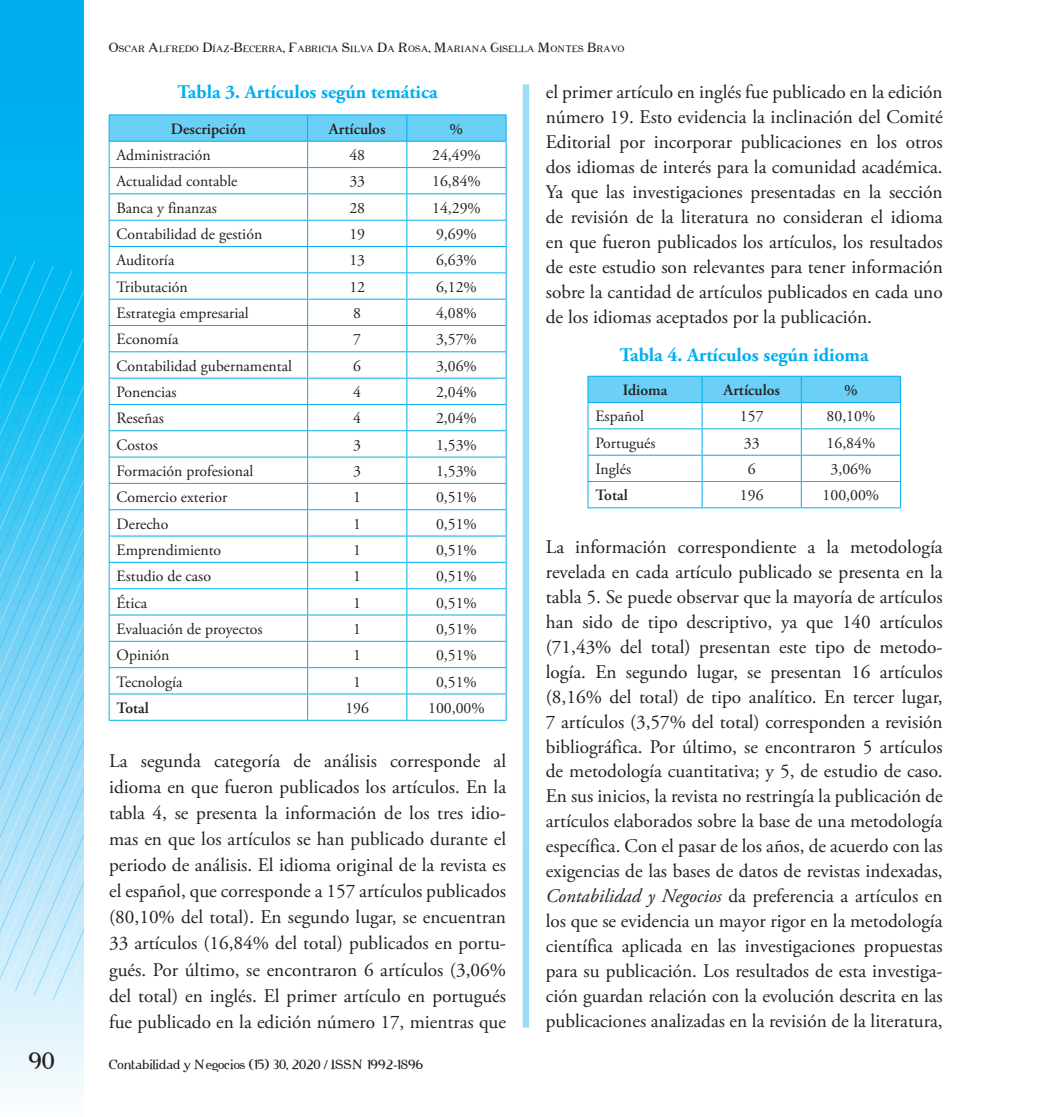
<style>
.page{position:relative;width:1042px;height:1117px;background:#fff}
.page>*{position:absolute;margin:0;border:0;box-sizing:border-box;transform-origin:0 0}
.t1{font:21.88px "Cipher";color:#231f20}
.t2{font:19.25px/24.8px "Adobe Garamond Pro";color:#231f20;text-align:justify}
.t3{font:700 19.25px "Adobe Garamond Pro";color:#00aeef}
.t4{font:15.75px "Adobe Garamond Pro";color:#231f20}
.t5{font:600 15.75px "Adobe Garamond Pro";color:#231f20}
.t6{font:12.25px "Cipher";color:#231f20}
.t7{font:8.58px "Cipher";color:#231f20}
.s1{font-size:12.25px}
.s2{font-style:italic}
</style>
<div class="page">
<svg style="left:0;top:0;width:84px;height:1096px;background:#39c3f2"></svg>
<svg style="left:0;top:254px;width:63px;height:19px"></svg>
<svg style="left:0;top:326px;width:84px;height:660px;background:#6ed2f5"></svg>
<svg style="left:15px;top:331px;width:69px;height:659px;background:#71d3f6"></svg>
<svg style="left:34px;top:335px;width:50px;height:660px;background:#73d3f6"></svg>
<svg style="left:52px;top:340px;width:32px;height:660px;background:#76d4f6"></svg>
<div style="left:523px;top:84px;width:6px;height:943px;background:#9cdcf8"></div>
<hr style="left:109px;top:114px;width:199px;height:1px;background:#00aeef">
<hr style="left:308px;top:114px;width:99px;height:1px;background:#00aeef">
<hr style="left:407px;top:114px;width:99px;height:1px;background:#00aeef">
<hr style="left:308px;top:719px;width:99px;height:1px;background:#00aeef">
<hr style="left:407px;top:719px;width:99px;height:1px;background:#00aeef">
<svg style="left:109px;top:115px;width:398px;height:604px"></svg>
<hr style="left:109px;top:719px;width:199px;height:1px;background:#00aeef">
<hr style="left:702px;top:507px;width:99px;height:1px;background:#00aeef">
<hr style="left:801px;top:507px;width:100px;height:1px;background:#00aeef">
<svg style="left:587px;top:376px;width:314px;height:131px"></svg>
<hr style="left:587px;top:507px;width:115px;height:1px;background:#00aeef">
<p class="t7" style="left:109px;top:43px;width:516px"><span class="s1">O</span>SCAR <span class="s1">A</span>LFREDO <span class="s1">D</span>ÍAZ<span class="s1">-B</span>ECERRA<span class="s1">, F</span>ABRICIA <span class="s1">S</span>ILVA <span class="s1">D</span>A <span class="s1">R</span>OSA<span class="s1">, M</span>ARIANA <span class="s1">G</span>ISELLA <span class="s1">M</span>ONTES <span class="s1">B</span>RAVO</p>
<p class="t3" style="left:178px;top:81px;width:261px">Tabla 3. Artículos según temática</p>
<p class="t5" style="left:171px;top:120px;width:76px">Descripción</p>
<p class="t5" style="left:329px;top:120px;width:58px">Artículos</p>
<p class="t5" style="left:450px;top:120px;width:15px">%</p>
<p class="t4" style="left:117px;top:146px;width:96px">Administración</p>
<p class="t4" style="left:349px;top:146px;width:17px">48</p>
<p class="t4" style="left:432px;top:146px;width:50px">24,49%</p>
<p class="t4" style="left:117px;top:172px;width:122px">Actualidad contable</p>
<p class="t4" style="left:349px;top:172px;width:17px">33</p>
<p class="t4" style="left:432px;top:172px;width:50px">16,84%</p>
<p class="t4" style="left:117px;top:198px;width:102px">Banca y finanzas</p>
<p class="t4" style="left:349px;top:198px;width:17px">28</p>
<p class="t4" style="left:432px;top:198px;width:50px">14,29%</p>
<p class="t4" style="left:117px;top:224px;width:147px">Contabilidad de gestión</p>
<p class="t4" style="left:349px;top:224px;width:17px">19</p>
<p class="t4" style="left:436px;top:224px;width:42px">9,69%</p>
<p class="t4" style="left:117px;top:251px;width:59px">Auditoría</p>
<p class="t4" style="left:349px;top:251px;width:17px">13</p>
<p class="t4" style="left:436px;top:251px;width:42px">6,63%</p>
<p class="t4" style="left:117px;top:277px;width:73px">Tributación</p>
<p class="t4" style="left:349px;top:277px;width:17px">12</p>
<p class="t4" style="left:436px;top:277px;width:42px">6,12%</p>
<p class="t4" style="left:117px;top:303px;width:134px">Estrategia empresarial</p>
<p class="t4" style="left:353px;top:303px;width:9px">8</p>
<p class="t4" style="left:436px;top:303px;width:42px">4,08%</p>
<p class="t4" style="left:117px;top:330px;width:63px">Economía</p>
<p class="t4" style="left:353px;top:330px;width:9px">7</p>
<p class="t4" style="left:436px;top:330px;width:42px">3,57%</p>
<p class="t4" style="left:117px;top:356px;width:177px">Contabilidad gubernamental</p>
<p class="t4" style="left:353px;top:356px;width:9px">6</p>
<p class="t4" style="left:436px;top:356px;width:42px">3,06%</p>
<p class="t4" style="left:117px;top:382px;width:62px">Ponencias</p>
<p class="t4" style="left:353px;top:382px;width:9px">4</p>
<p class="t4" style="left:436px;top:382px;width:42px">2,04%</p>
<p class="t4" style="left:117px;top:409px;width:49px">Reseñas</p>
<p class="t4" style="left:353px;top:409px;width:9px">4</p>
<p class="t4" style="left:436px;top:409px;width:42px">2,04%</p>
<p class="t4" style="left:117px;top:435px;width:43px">Costos</p>
<p class="t4" style="left:353px;top:435px;width:9px">3</p>
<p class="t4" style="left:436px;top:435px;width:42px">1,53%</p>
<p class="t4" style="left:117px;top:461px;width:138px">Formación profesional</p>
<p class="t4" style="left:353px;top:461px;width:9px">3</p>
<p class="t4" style="left:436px;top:461px;width:42px">1,53%</p>
<p class="t4" style="left:117px;top:487px;width:112px">Comercio exterior</p>
<p class="t4" style="left:353px;top:487px;width:9px">1</p>
<p class="t4" style="left:436px;top:487px;width:42px">0,51%</p>
<p class="t4" style="left:117px;top:514px;width:53px">Derecho</p>
<p class="t4" style="left:353px;top:514px;width:9px">1</p>
<p class="t4" style="left:436px;top:514px;width:42px">0,51%</p>
<p class="t4" style="left:117px;top:540px;width:106px">Emprendimiento</p>
<p class="t4" style="left:353px;top:540px;width:9px">1</p>
<p class="t4" style="left:436px;top:540px;width:42px">0,51%</p>
<p class="t4" style="left:117px;top:566px;width:96px">Estudio de caso</p>
<p class="t4" style="left:353px;top:566px;width:9px">1</p>
<p class="t4" style="left:436px;top:566px;width:42px">0,51%</p>
<p class="t4" style="left:117px;top:593px;width:32px">Ética</p>
<p class="t4" style="left:353px;top:593px;width:9px">1</p>
<p class="t4" style="left:436px;top:593px;width:42px">0,51%</p>
<p class="t4" style="left:117px;top:619px;width:148px">Evaluación de proyectos</p>
<p class="t4" style="left:353px;top:619px;width:9px">1</p>
<p class="t4" style="left:436px;top:619px;width:42px">0,51%</p>
<p class="t4" style="left:117px;top:645px;width:54px">Opinión</p>
<p class="t4" style="left:353px;top:645px;width:9px">1</p>
<p class="t4" style="left:436px;top:645px;width:42px">0,51%</p>
<p class="t4" style="left:117px;top:672px;width:67px">Tecnología</p>
<p class="t4" style="left:353px;top:672px;width:9px">1</p>
<p class="t4" style="left:436px;top:672px;width:42px">0,51%</p>
<p class="t5" style="left:117px;top:698px;width:34px">Total</p>
<p class="t4" style="left:345px;top:698px;width:25px">196</p>
<p class="t4" style="left:428px;top:698px;width:58px">100,00%</p>
<p class="t2" style="left:109px;top:748px;width:398px;line-height:26.1px">La segunda categoría de análisis corresponde al idioma en que fueron publicados los artículos. En la tabla 4, se presenta la información de los tres idio&shy;mas en que los artículos se han publicado durante el periodo de análisis. El idioma original de la revista es el español, que corresponde a 157 artículos publicados (80,10% del total). En segundo lugar, se encuentran 33 artículos (16,84% del total) publicados en portu&shy;gués. Por último, se encontraron 6 artículos (3,06% del total) en inglés. El primer artículo en portugués fue publicado en la edición número 17, mientras que</p>
<p class="t2" style="left:546px;top:81px;width:398px">el primer artículo en inglés fue publicado en la edición número 19. Esto evidencia la inclinación del Comité Editorial por incorporar publicaciones en los otros dos idiomas de interés para la comunidad académica.<br>Ya que las investigaciones presentadas en la sección de revisión de la literatura no consideran el idioma en que fueron publicados los artículos, los resultados de este estudio son relevantes para tener información sobre la cantidad de artículos publicados en cada uno de los idiomas aceptados por la publicación.</p>
<p class="t3" style="left:620px;top:343px;width:250px">Tabla 4. Artículos según idioma</p>
<p class="t5" style="left:623px;top:381px;width:46px">Idioma</p>
<p class="t5" style="left:723px;top:381px;width:58px">Artículos</p>
<p class="t5" style="left:844px;top:381px;width:15px">%</p>
<p class="t4" style="left:595px;top:407px;width:50px">Español</p>
<p class="t4" style="left:740px;top:407px;width:25px">157</p>
<p class="t4" style="left:826px;top:407px;width:50px">80,10%</p>
<p class="t4" style="left:595px;top:433px;width:62px">Portugués</p>
<p class="t4" style="left:744px;top:433px;width:17px">33</p>
<p class="t4" style="left:826px;top:433px;width:50px">16,84%</p>
<p class="t4" style="left:595px;top:459px;width:37px">Inglés</p>
<p class="t4" style="left:748px;top:459px;width:9px">6</p>
<p class="t4" style="left:830px;top:459px;width:42px">3,06%</p>
<p class="t5" style="left:595px;top:486px;width:34px">Total</p>
<p class="t4" style="left:740px;top:486px;width:25px">196</p>
<p class="t4" style="left:822px;top:486px;width:58px">100,00%</p>
<p class="t2" style="left:546px;top:535px;width:398px">La información correspondiente a la metodología revelada en cada artículo publicado se presenta en la tabla 5. Se puede observar que la mayoría de artículos han sido de tipo descriptivo, ya que 140 artículos (71,43% del total) presentan este tipo de metodo&shy;logía. En segundo lugar, se presentan 16 artículos (8,16% del total) de tipo analítico. En tercer lugar, 7 artículos (3,57% del total) corresponden a revisión bibliográfica. Por último, se encontraron 5 artículos de metodología cuantitativa; y 5, de estudio de caso.<br>En sus inicios, la revista no restringía la publicación de artículos elaborados sobre la base de una metodología específica. Con el pasar de los años, de acuerdo con las exigencias de las bases de datos de revistas indexadas, <span class="s2">Contabilidad y Negocios</span> da preferencia a artículos en los que se evidencia un mayor rigor en la metodología científica aplicada en las investigaciones propuestas para su publicación. Los resultados de esta investiga&shy;ción guardan relación con la evolución descrita en las publicaciones analizadas en la revisión de la literatura,</p>
<p class="t1" style="left:29px;top:1047px;width:28px">90</p>
<p class="t6" style="left:109px;top:1057px;width:316px">Contabilidad y Negocios (15) 30, 2020 / ISSN 1992-1896</p>
</div>
